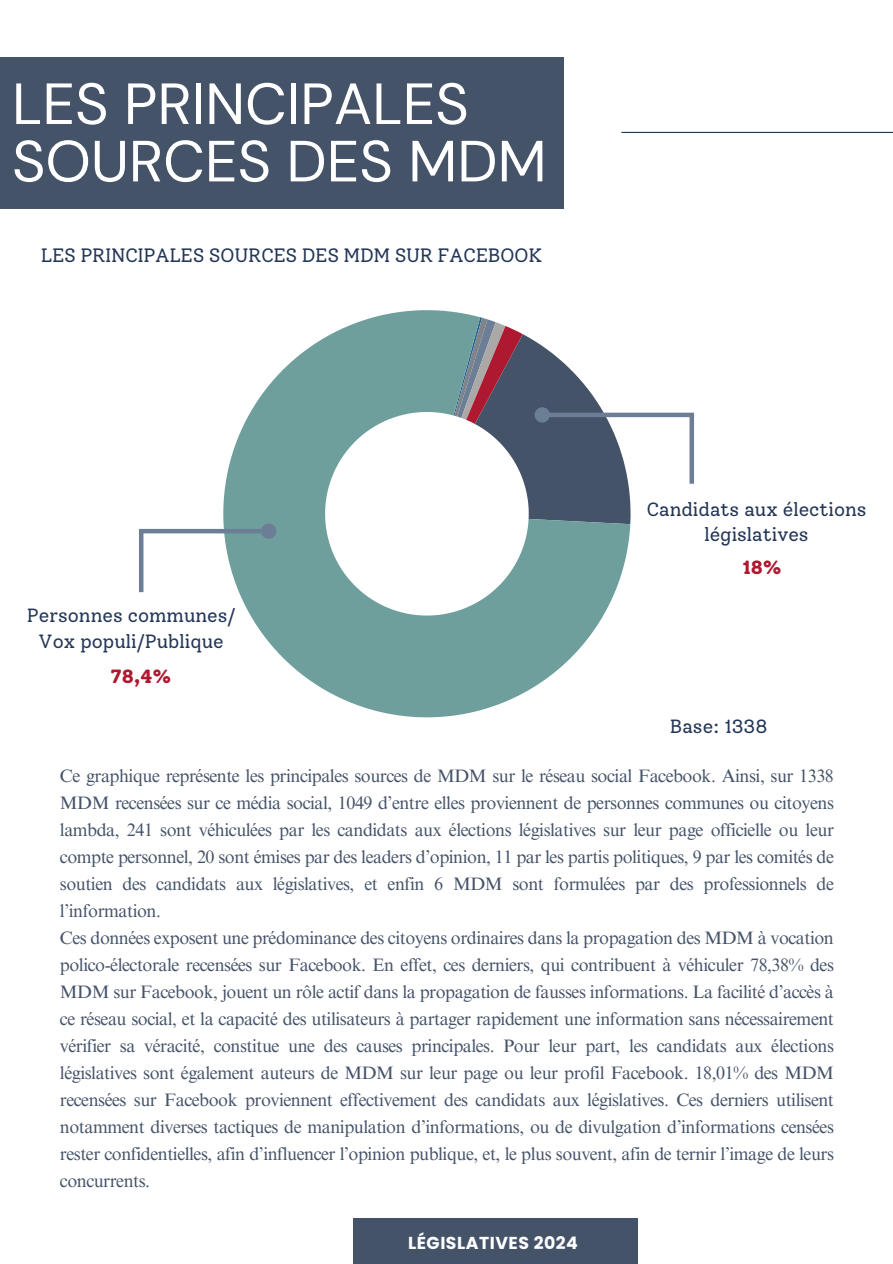
<style>
.page{position:relative;width:893px;height:1264px;background:#fff}
.page>*{position:absolute;margin:0;border:0;box-sizing:border-box;transform-origin:0 0}
.t1{font:57.9px/57.3px "DM Sans";color:#fff}
.t2{font:19.35px "Solway";letter-spacing:-.025em;color:#243757}
.t3{font:19.05px/25.8px "Solway";color:#243757;text-align:center}
.t4{font:800 19.05px "Solway";color:#af1930}
.t5{font:18px/27px "Times NRMT Pro";letter-spacing:-.025em;color:#455369}
.t6{font:700 17.25px "Poppins";letter-spacing:.03em;color:#fff}
</style>
<div class="page">
<svg style="left:177px;top:310px;width:499px;height:408px"></svg>
<div style="left:353px;top:1217px;width:284px;height:46px;background:#455369"></div>
<div style="left:0;top:57px;width:563px;height:151px;background:#455369"></div>
<hr style="left:621px;top:132px;width:271px;height:1px;background:#243757">
<div style="left:534px;top:407px;width:16px;height:15px;background:#6c7d96;border-radius:50%"></div>
<div style="left:261px;top:523px;width:15px;height:16px;background:#6c7d96;border-radius:50%"></div>
<hr style="left:139px;top:529px;width:122px;height:4px;background:#6c7d96">
<div style="left:546px;top:412px;width:148px;height:5px;background:#6c7d96"></div>
<hr style="left:139px;top:531px;width:4px;height:61px;background:#6c7d96">
<div style="left:689px;top:415px;width:5px;height:68px;background:#6c7d96"></div>
<h3 class="t1" style="left:12px;top:76px;width:536px">LES PRINCIPALES<br>SOURCES DES MDM</h3>
<h2 class="t2" style="left:41px;top:244px;width:503px">LES PRINCIPALES SOURCES DES MDM SUR FACEBOOK</h2>
<h4 class="t3" style="left:27px;top:602px;width:210px">Personnes communes/<br>Vox populi/Publique</h4>
<h4 class="t4" style="left:111px;top:665px;width:62px">78,4%</h4>
<h3 class="t3" style="left:646px;top:496px;width:222px">Candidats aux élections législatives</h3>
<h4 class="t4" style="left:742px;top:555px;width:40px">18%</h4>
<h4 class="t3" style="left:669px;top:714px;width:99px">Base: 1338</h4>
<p class="t5" style="left:60px;top:764px;width:775px">Ce graphique représente les principales sources de MDM sur le réseau social Facebook. Ainsi, sur 1338<br>MDM recensées sur ce média social, 1049 d’entre elles proviennent de personnes communes ou citoyens lambda, 241 sont véhiculées par les candidats aux élections législatives sur leur page officielle ou leur compte personnel, 20 sont émises par des leaders d’opinion, 11 par les partis politiques, 9 par les comités de soutien des candidats aux législatives, et enfin 6 MDM sont formulées par des professionnels de l’information.<br>Ces données exposent une prédominance des citoyens ordinaires dans la propagation des MDM à vocation polico-électorale recensées sur Facebook. En effet, ces derniers, qui contribuent à véhiculer 78,38% des MDM sur Facebook, jouent un rôle actif dans la propagation de fausses informations. La facilité d’accès à ce réseau social, et la capacité des utilisateurs à partager rapidement une information sans nécessairement vérifier sa véracité, constitue une des causes principales. Pour leur part, les candidats aux élections législatives sont également auteurs de MDM sur leur page ou leur profil Facebook. 18,01% des MDM recensées sur Facebook proviennent effectivement des candidats aux législatives. Ces derniers utilisent notamment diverses tactiques de manipulation d’informations, ou de divulgation d’informations censées rester confidentielles, afin d’influencer l’opinion publique, et, le plus souvent, afin de ternir l’image de leurs concurrents.</p>
<h1 class="t6" style="left:408px;top:1230px;width:171px">LÉGISLATIVES 2024</h1>
</div>
